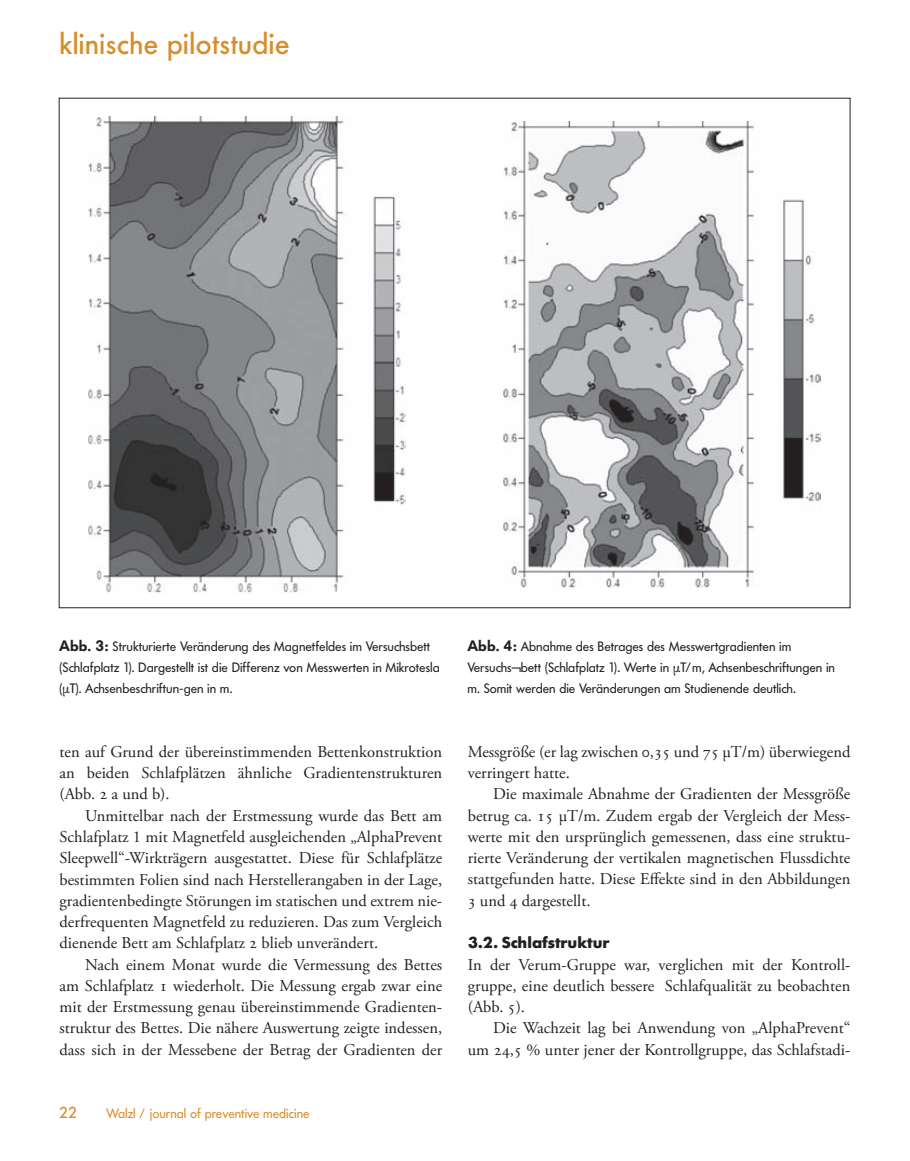
<style>
.page{position:relative;width:910px;height:1161px;background:#fff}
.page>*{position:absolute;margin:0;border:0;box-sizing:border-box;transform-origin:0 0}
.t1{font:500 30px "Futura BQ";color:#d98d28}
.t2{font:16.5px "Adobe Garamond Pro";color:#231f20}
.t3{font:700 15.75px "Futura BQ";color:#231f20}
.t4{font:500 15.75px "Futura BQ";color:#d98d28}
.t5{font:13.5px/21.3px "Futura BQ";color:#231f20}
.t6{font:13.5px "Futura BQ";color:#d98d28}
.s1{font-weight:600;font-size:15px}
</style>
<div class="page">
<img style="left:89px;top:116px;width:316px;height:477px">
<img style="left:504px;top:121px;width:316px;height:467px">
<p class="t1" style="left:60px;top:26px;width:232px">klinische pilotstudie</p>
<p class="t5" style="left:59px;top:635px;width:382px"><span class="s1">Abb. 3:</span> Strukturierte Veränderung des Magnetfeldes im Versuchsbett (Schlafplatz 1). Dargestellt ist die Differenz von Messwerten in Mikrotesla (μT). Achsenbeschriftun-gen in m.</p>
<p class="t5" style="left:467px;top:635px;width:369px"><span class="s1">Abb. 4:</span> Abnahme des Betrages des Messwertgradienten im<br>Versuchs¬bett (Schlafplatz 1). Werte in μT/m, Achsenbeschriftungen in m. Somit werden die Veränderungen am Studienende deutlich.</p>
<p class="t2" style="left:60px;top:742px;width:384px">ten auf Grund der übereinstimmenden Bettenkonstruktion</p>
<p class="t2" style="left:60px;top:763px;width:384px">an beiden Schlafplätzen ähnliche Gradientenstrukturen</p>
<p class="t2" style="left:60px;top:784px;width:112px">(Abb. 2 a und b).</p>
<p class="t2" style="left:85px;top:805px;width:359px">Unmittelbar nach der Erstmessung wurde das Bett am</p>
<p class="t2" style="left:60px;top:827px;width:384px">Schlafplatz 1 mit Magnetfeld ausgleichenden „AlphaPrevent</p>
<p class="t2" style="left:60px;top:848px;width:384px">Sleepwell“-Wirkträgern ausgestattet. Diese für Schlafplätze</p>
<p class="t2" style="left:60px;top:869px;width:384px">bestimmten Folien sind nach Herstellerangaben in der Lage,</p>
<p class="t2" style="left:60px;top:891px;width:384px">gradientenbedingte Störungen im statischen und extrem nie-</p>
<p class="t2" style="left:60px;top:912px;width:384px">derfrequenten Magnetfeld zu reduzieren. Das zum Vergleich</p>
<p class="t2" style="left:60px;top:933px;width:320px">dienende Bett am Schlafplatz 2 blieb unverändert.</p>
<p class="t2" style="left:85px;top:954px;width:359px">Nach einem Monat wurde die Vermessung des Bettes</p>
<p class="t2" style="left:60px;top:976px;width:384px">am Schlafplatz 1 wiederholt. Die Messung ergab zwar eine</p>
<p class="t2" style="left:60px;top:997px;width:384px">mit der Erstmessung genau übereinstimmende Gradienten-</p>
<p class="t2" style="left:60px;top:1018px;width:384px">struktur des Bettes. Die nähere Auswertung zeigte indessen,</p>
<p class="t2" style="left:60px;top:1039px;width:384px">dass sich in der Messebene der Betrag der Gradienten der</p>
<p class="t4" style="left:60px;top:1104px;width:19px">22</p>
<p class="t6" style="left:106px;top:1106px;width:205px">Walzl / journal of preventive medicine</p>
<p class="t2" style="left:468px;top:742px;width:384px">Messgröße (er lag zwischen 0,35 und 75 μT/m) überwiegend</p>
<p class="t2" style="left:468px;top:763px;width:104px">verringert hatte.</p>
<p class="t2" style="left:493px;top:784px;width:359px">Die maximale Abnahme der Gradienten der Messgröße</p>
<p class="t2" style="left:468px;top:805px;width:384px">betrug ca. 15 μT/m. Zudem ergab der Vergleich der Mess-</p>
<p class="t2" style="left:468px;top:827px;width:384px">werte mit den ursprünglich gemessenen, dass eine struktu-</p>
<p class="t2" style="left:468px;top:848px;width:384px">rierte Veränderung der vertikalen magnetischen Flussdichte</p>
<p class="t2" style="left:468px;top:869px;width:384px">stattgefunden hatte. Diese Effekte sind in den Abbildungen</p>
<p class="t2" style="left:468px;top:890px;width:124px">3 und 4 dargestellt.</p>
<p class="t3" style="left:468px;top:933px;width:143px">3.2. Schlafstruktur</p>
<p class="t2" style="left:468px;top:954px;width:384px">In der Verum-Gruppe war, verglichen mit der Kontroll-</p>
<p class="t2" style="left:468px;top:976px;width:384px">gruppe, eine deutlich bessere Schlafqualität zu beobachten</p>
<p class="t2" style="left:468px;top:997px;width:59px">(Abb. 5).</p>
<p class="t2" style="left:493px;top:1018px;width:359px">Die Wachzeit lag bei Anwendung von „AlphaPrevent“</p>
<p class="t2" style="left:468px;top:1039px;width:384px">um 24,5 % unter jener der Kontrollgruppe, das Schlafstadi-</p>
</div>
